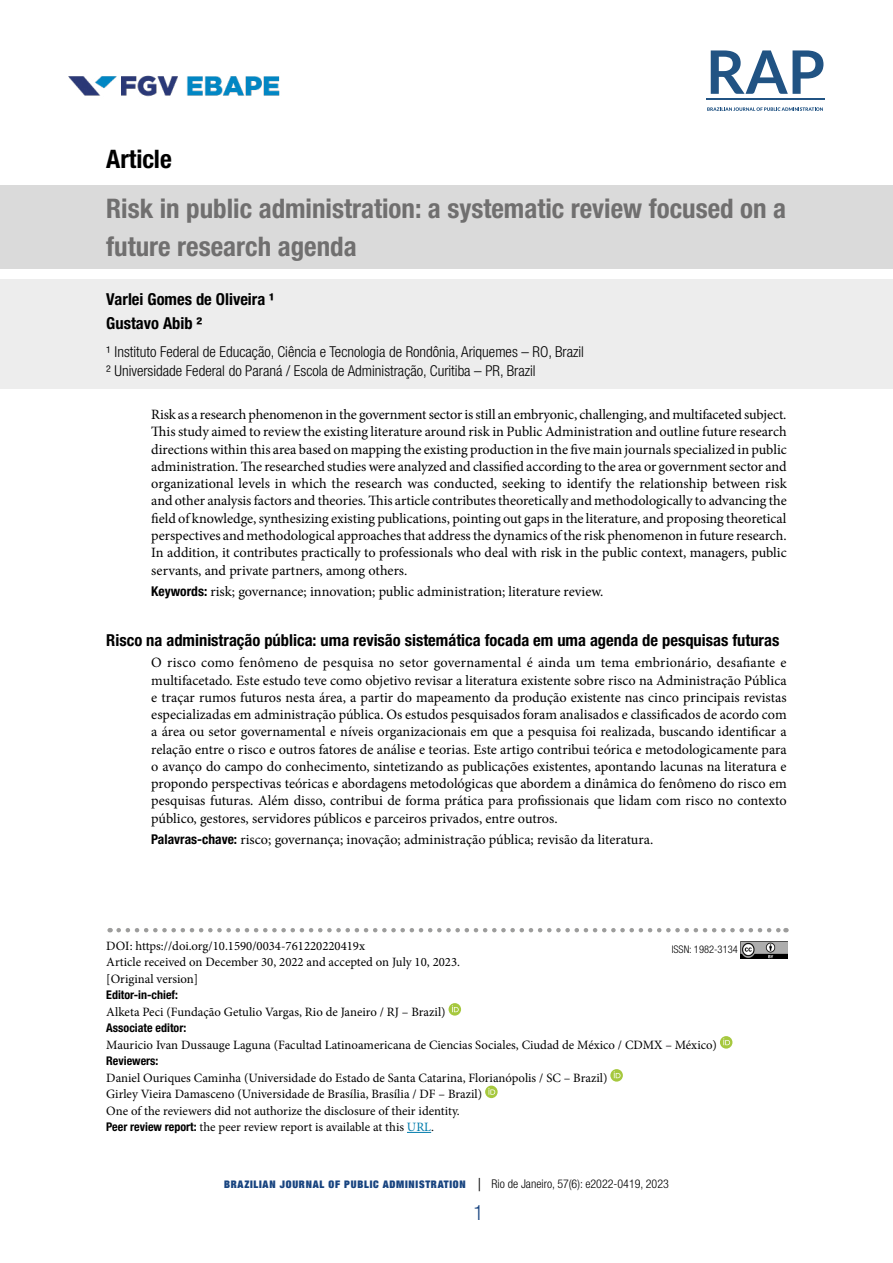
<style>
.page{position:relative;width:893px;height:1263px;background:#fff}
.page>*{position:absolute;margin:0;border:0;box-sizing:border-box;transform-origin:0 0}
.t1{font:700 condensed 27px/37.5px "Helvetica Neue LT Std";color:#706f6f}
.t2{font:700 condensed 25.5px "Helvetica Neue LT Std";color:#000}
.t3{font:300 condensed 21px "Helvetica Neue LT Std";color:#184480}
.t4{font:700 condensed 16.5px/23.7px "Helvetica Neue LT Std";color:#000}
.t5{font:300 condensed 15px/19.5px "Helvetica Neue LT Std";color:#000}
.t6{font:14.25px/17.2px "Minion Pro";color:#000;text-align:justify}
.t7{font:12.75px/16.5px "Minion Pro";color:#000}
.t8{font:700 condensed 12px "Helvetica Neue LT Std";color:#000}
.t9{font:900 expanded 10.5px "Helvetica Neue";letter-spacing:.07em;color:#184480}
.t10{font:300 condensed 10.5px "Helvetica Neue LT Std";color:#000}
.s1{font-family:"Helvetica Neue LT Std";font-weight:700;font-stretch:condensed;font-size:13.5px}
.s2{font-family:"Helvetica Neue LT Std";font-weight:700;font-stretch:condensed;font-size:12px}
.s3{color:#007cac}
.s4{font-family:"Helvetica Neue LT Std";font-weight:300;font-stretch:condensed;font-size:18px;color:#000}
.s5{font-family:"Helvetica Neue LT Std";font-weight:300;font-stretch:condensed;font-size:12px;color:#000}
</style>
<div class="page">
<img style="left:68px;top:75px;width:212px;height:22px">
<svg style="left:707px;top:107px;width:116px;height:4px"></svg>
<hr style="left:706px;top:98px;width:119px;height:2px;background:#215383">
<svg style="left:711px;top:50px;width:112px;height:44px"></svg>
<div style="left:0;top:186px;width:892px;height:83px;background:#dadada"></div>
<div style="left:0;top:279px;width:892px;height:109px;background:#ededed"></div>
<svg style="left:119px;top:928px;width:667px;height:4px"></svg>
<img style="left:740px;top:942px;width:47px;height:16px">
<svg style="left:407px;top:1132px;width:24px;height:1px"></svg>
<svg style="left:449px;top:1003px;width:12px;height:12px"></svg>
<svg style="left:452px;top:1005px;width:7px;height:7px"></svg>
<svg style="left:720px;top:1036px;width:12px;height:12px"></svg>
<svg style="left:723px;top:1038px;width:7px;height:7px"></svg>
<svg style="left:610px;top:1069px;width:13px;height:12px"></svg>
<svg style="left:614px;top:1071px;width:6px;height:7px"></svg>
<svg style="left:485px;top:1085px;width:13px;height:13px"></svg>
<svg style="left:488px;top:1088px;width:7px;height:7px"></svg>
<h2 class="t2" style="left:106px;top:144px;width:67px">Article</h2>
<h1 class="t1" style="left:106px;top:190px;width:681px">Risk in public administration: a systematic review focused on a future research agenda</h1>
<p class="t4" style="left:106px;top:287px;width:170px">Varlei Gomes de Oliveira ¹<br>Gustavo Abib ²</p>
<p class="t5" style="left:106px;top:342px;width:479px">¹ Instituto Federal de Educação, Ciência e Tecnologia de Rondônia, Ariquemes – RO, Brazil<br>² Universidade Federal do Paraná / Escola de Administração, Curitiba – PR, Brazil</p>
<p class="t6" style="left:151px;top:406px;width:637px">Risk as a research phenomenon in the government sector is still an embryonic, challenging, and multifaceted subject.<br>This study aimed to review the existing literature around risk in Public Administration and outline future research directions within this area based on mapping the existing production in the five main journals specialized in public administration. The researched studies were analyzed and classified according to the area or government sector and organizational levels in which the research was conducted, seeking to identify the relationship between risk and other analysis factors and theories. This article contributes theoretically and methodologically to advancing the field of knowledge, synthesizing existing publications, pointing out gaps in the literature, and proposing theoretical perspectives and methodological approaches that address the dynamics of the risk phenomenon in future research.<br>In addition, it contributes practically to professionals who deal with risk in the public context, managers, public servants, and private partners, among others.</p>
<p class="t6" style="left:151px;top:583px;width:454px"><span class="s1">Keywords:</span> risk; governance; innovation; public administration; literature review.</p>
<p class="t4" style="left:106px;top:628px;width:675px">Risco na administração pública: uma revisão sistemática focada em uma agenda de pesquisas futuras</p>
<p class="t6" style="left:151px;top:654px;width:637px">O risco como fenômeno de pesquisa no setor governamental é ainda um tema embrionário, desafiante e multifacetado. Este estudo teve como objetivo revisar a literatura existente sobre risco na Administração Pública e traçar rumos futuros nesta área, a partir do mapeamento da produção existente nas cinco principais revistas especializadas em administração pública. Os estudos pesquisados foram analisados e classificados de acordo com a área ou setor governamental e níveis organizacionais em que a pesquisa foi realizada, buscando identificar a relação entre o risco e outros fatores de análise e teorias. Este artigo contribui teórica e metodologicamente para o avanço do campo do conhecimento, sintetizando as publicações existentes, apontando lacunas na literatura e propondo perspectivas teóricas e abordagens metodológicas que abordem a dinâmica do fenômeno do risco em pesquisas futuras. Além disso, contribui de forma prática para profissionais que lidam com risco no contexto público, gestores, servidores públicos e parceiros privados, entre outros.</p>
<p class="t6" style="left:151px;top:831px;width:503px"><span class="s1">Palavras-chave:</span> risco; governança; inovação; administração pública; revisão da literatura.</p>
<p class="t7" style="left:106px;top:937px;width:355px">DOI: https://doi.org/10.1590/0034-761220220419x<br>Article received on December 30, 2022 and accepted on July 10, 2023. [Original version]</p>
<p class="t8" style="left:106px;top:987px;width:73px">Editor-in-chief:</p>
<p class="t7" style="left:106px;top:1003px;width:341px">Alketa Peci (Fundação Getulio Vargas, Rio de Janeiro / RJ – Brazil)</p>
<p class="t8" style="left:106px;top:1020px;width:81px">Associate editor:</p>
<p class="t7" style="left:106px;top:1036px;width:612px">Mauricio Ivan Dussauge Laguna (Facultad Latinoamericana de Ciencias Sociales, Ciudad de México / CDMX – México)</p>
<p class="t8" style="left:106px;top:1053px;width:54px">Reviewers:</p>
<p class="t7" style="left:106px;top:1069px;width:503px">Daniel Ouriques Caminha (Universidade do Estado de Santa Catarina, Florianópolis / SC – Brazil)<br>Girley Vieira Damasceno (Universidade de Brasília, Brasília / DF – Brazil)<br>One of the reviewers did not authorize the disclosure of their identity.<br><span class="s2">Peer review report:</span> the peer review report is available at this <span class="s3">URL</span>.</p>
<p class="t10" style="left:672px;top:943px;width:68px">ISSN: 1982-3134</p>
<p class="t9" style="left:224px;top:1177px;width:446px">BRAZILIAN JOURNAL OF PUBLIC ADMINISTRATION <span class="s4">|</span> <span class="s5">Rio de Janeiro, 57(6): e2022-0419, 2023</span></p>
<h3 class="t3" style="left:473px;top:1200px;width:12px">1</h3>
</div>
